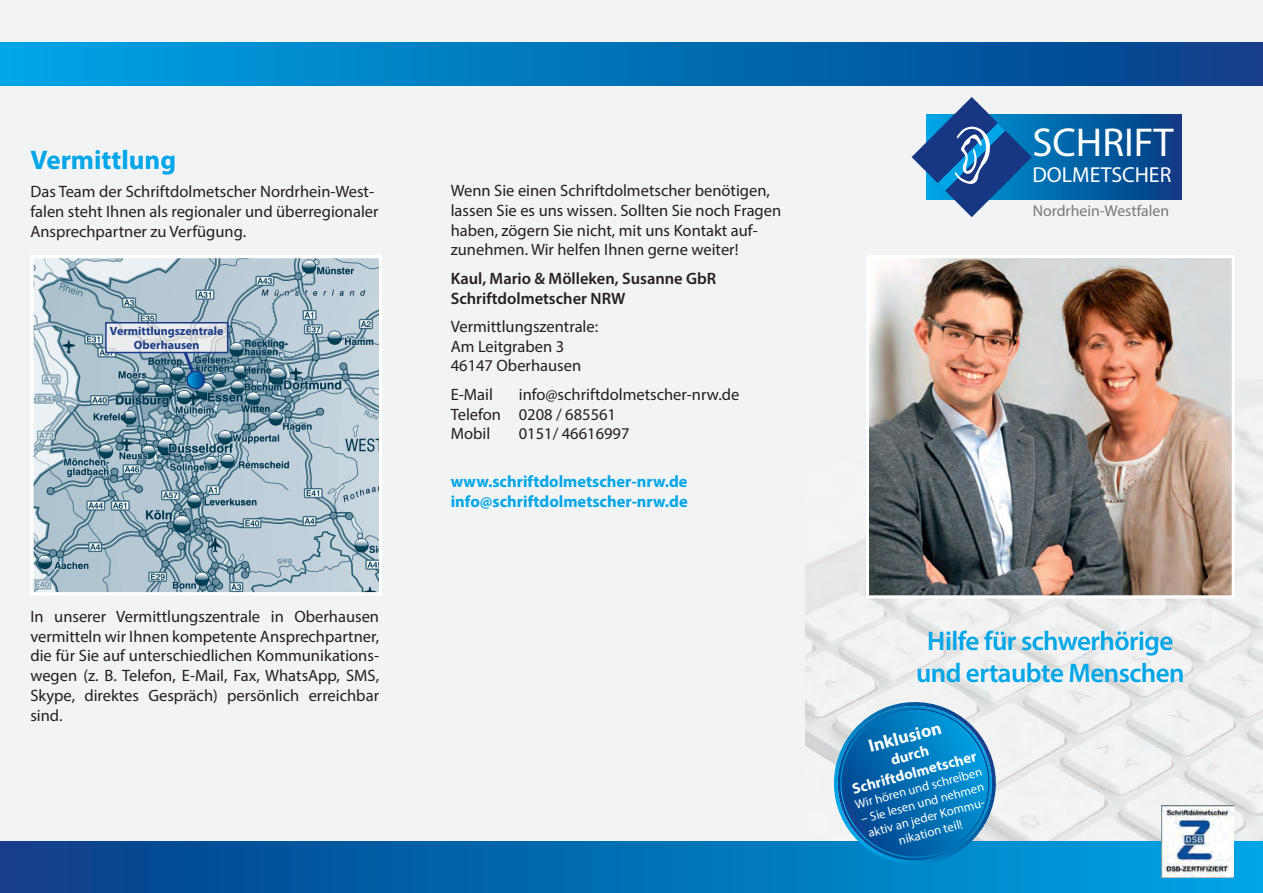
<style>
.page{position:relative;width:1263px;height:893px;background:#fff}
.page>*{position:absolute;margin:0;border:0;box-sizing:border-box;transform-origin:0 0}
.t1{font:40.5px "Myriad Pro";color:#fff}
.t2{font:600 27px/32.4px "Myriad Pro";letter-spacing:-.02em;color:#00a6e8;text-align:center}
.t3{font:700 27px "Myriad Pro";color:#00a6e8}
.t4{font:21.75px "Myriad Pro";color:#fff}
.t5{font:700 18px "Myriad Pro";color:#fff}
.t6{font:16.5px/19.8px "Myriad Pro";color:#231f20}
.t7{font:700 16.5px/19.8px "Myriad Pro";color:#00a6e8}
.t8{font:600 16.5px/19.8px "Myriad Pro";color:#231f20}
.t9{font:15.75px "Myriad Pro";color:#76787b}
.t10{font:700 15px/18px "Myriad Pro";color:#fff;text-align:center}
.t11{font:12.75px/15.3px "Myriad Pro";color:#fff;text-align:center}
.t12{font:700 12px/14.4px "Myriad Pro";color:#1a3b89;text-align:center}
</style>
<div class="page">
<div style="left:0;top:0;width:1263px;height:842px;background:#f2f3f4"></div>
<div style="left:0;top:43px;width:1263px;height:42px;background:linear-gradient(to right,#00a5e5,#073e88)"></div>
<img style="left:806px;top:380px;width:457px;height:462px">
<svg style="left:0;top:842px;width:1263px;height:51px;background:#026cb1"></svg>
<svg style="left:1032px;top:114px;width:149px;height:85px;background:#03579c"></svg>
<svg style="left:911px;top:97px;width:121px;height:120px"></svg>
<img style="left:870px;top:259px;width:361px;height:335px">
<div style="left:866px;top:255px;width:369px;height:343px;border:3px solid #fff"></div>
<img style="left:1161px;top:806px;width:72px;height:72px">
<svg style="left:825px;top:697px;width:180px;height:174px;background:#368fc4"></svg>
<svg style="left:30px;top:255px;width:352px;height:340px;background:#9fb6c2"></svg>
<svg style="left:187px;top:371px;width:18px;height:18px"></svg>
<div style="left:186px;top:370px;width:19px;height:19px;border:2px solid #1a3b89;border-radius:50%"></div>
<img style="left:108px;top:325px;width:117px;height:25px">
<div style="left:105px;top:322px;width:123px;height:31px;border:2px solid #1a3b89"></div>
<svg style="left:181px;top:349px;width:15px;height:27px"></svg>
<h2 class="t3" style="left:30px;top:142px;width:147px">Vermittlung</h2>
<p class="t6" style="left:30px;top:182px;width:350px">Das Team der Schriftdolmetscher Nordrhein-West&shy;falen steht Ihnen als regionaler und überregionaler<br>Ansprechpartner zu Verfügung.</p>
<p class="t12" style="left:110px;top:323px;width:115px">Vermittlungszentrale<br>Oberhausen</p>
<p class="t6" style="left:30px;top:606px;width:350px;text-align:justify">In unserer Vermittlungszentrale in Oberhausen vermitteln wir Ihnen kompetente Ansprechpartner, die für Sie auf unterschiedlichen Kommunikations&shy;wegen (z. B. Telefon, E-Mail, Fax, WhatsApp, SMS, Skype, direktes Gespräch) persönlich erreichbar sind.</p>
<p class="t6" style="left:451px;top:180px;width:332px">Wenn Sie einen Schriftdolmetscher benötigen, lassen Sie es uns wissen. Sollten Sie noch Fragen haben, zögern Sie nicht, mit uns Kontakt auf&shy;zunehmen. Wir helfen Ihnen gerne weiter!</p>
<p class="t8" style="left:451px;top:268px;width:267px">Kaul, Mario &amp; Mölleken, Susanne GbR<br>Schriftdolmetscher NRW</p>
<p class="t6" style="left:451px;top:316px;width:149px">Vermittlungszentrale:<br>Am Leitgraben 3<br>46147 Oberhausen</p>
<p class="t6" style="left:451px;top:384px;width:44px">E-Mail</p>
<p class="t6" style="left:451px;top:384px;width:290px;text-indent:68px">info@schriftdolmetscher-nrw.de<br>Telefon 0208 / 685561<br>Mobil</p>
<p class="t6" style="left:519px;top:424px;width:112px">0151/ 46616997</p>
<p class="t7" style="left:451px;top:471px;width:239px">www.schriftdolmetscher-nrw.de info@schriftdolmetscher-nrw.de</p>
<h1 class="t1" style="left:1032px;top:117px;width:143px">SCHRIFT</h1>
<h3 class="t4" style="left:1032px;top:161px;width:140px">DOLMETSCHER</h3>
<p class="t9" style="left:1033px;top:201px;width:138px">Nordrhein-Westfalen</p>
<h2 class="t2" style="left:916px;top:624px;width:270px">Hilfe für schwerhörige und ertaubte Menschen</h2>
<p class="t5" style="left:866px;top:735px;width:76px;rotate:-15deg">Inklusion</p>
<p class="t10" style="left:845px;top:762px;width:130px;rotate:-15deg">durch<br>Schriftdolmetscher</p>
<p class="t11" style="left:853px;top:797px;width:132px;rotate:-15deg">Wir hören und schreiben</p>
<p class="t11" style="left:859px;top:811px;width:128px;rotate:-15deg">– Sie lesen und nehmen aktiv an jeder Kommu&shy;nikation teil!</p>
</div>
